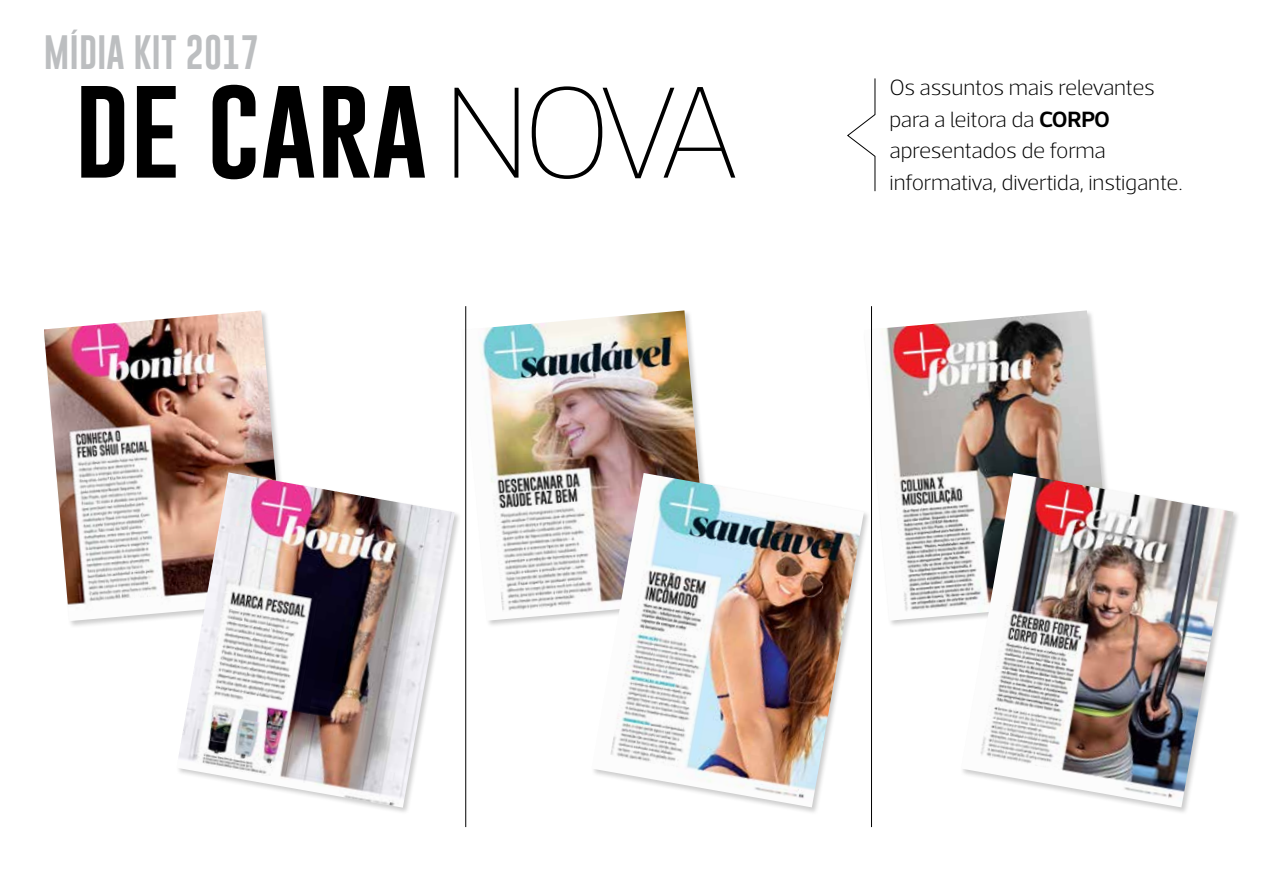
<style>
.page{position:relative;width:1263px;height:893px;background:#fff}
.page>*{position:absolute;margin:0;border:0;box-sizing:border-box;transform-origin:0 0}
.t1{font:108.15px "Gobold";color:#000}
.t2{font:35.25px "Gobold";color:#bcbec0}
.t3{font:200 22.5px/31.5px "Acto";letter-spacing:-.01em;color:#000}
.s1{font-family:"Acto";font-weight:100;font-size:132.15px}
.s2{font-weight:600}
</style>
<div class="page">
<div style="left:43px;top:309px;width:251px;height:319px;background:#000;opacity:.2"></div>
<img style="left:44px;top:310px;width:243px;height:311px">
<div style="left:175px;top:471px;width:287px;height:344px;background:#fff"></div>
<img style="left:176px;top:472px;width:279px;height:336px">
<div style="left:460px;top:309px;width:257px;height:319px;background:#000;opacity:.2"></div>
<img style="left:461px;top:310px;width:249px;height:311px">
<div style="left:863px;top:309px;width:257px;height:319px;background:#000;opacity:.2"></div>
<img style="left:864px;top:310px;width:248px;height:311px">
<div style="left:590px;top:472px;width:281px;height:343px;background:#fff"></div>
<img style="left:591px;top:473px;width:273px;height:334px">
<div style="left:960px;top:472px;width:281px;height:343px;background:#fff"></div>
<img style="left:961px;top:473px;width:272px;height:334px">
<hr style="left:465px;top:306px;width:1px;height:521px;background:#000">
<hr style="left:871px;top:306px;width:1px;height:521px;background:#000">
<svg style="left:847px;top:78px;width:28px;height:113px"></svg>
<h2 class="t2" style="left:44px;top:29px;width:217px">MÍDIA KIT 2017</h2>
<h1 class="t1" style="left:74px;top:57px;width:667px">de cara<span class="s1">NOVA</span></h1>
<p class="t3" style="left:889px;top:72px;width:295px">Os assuntos mais relevantes para a leitora da <span class="s2">CORPO </span>apresentados de forma informativa, divertida, instigante.</p>
</div>
